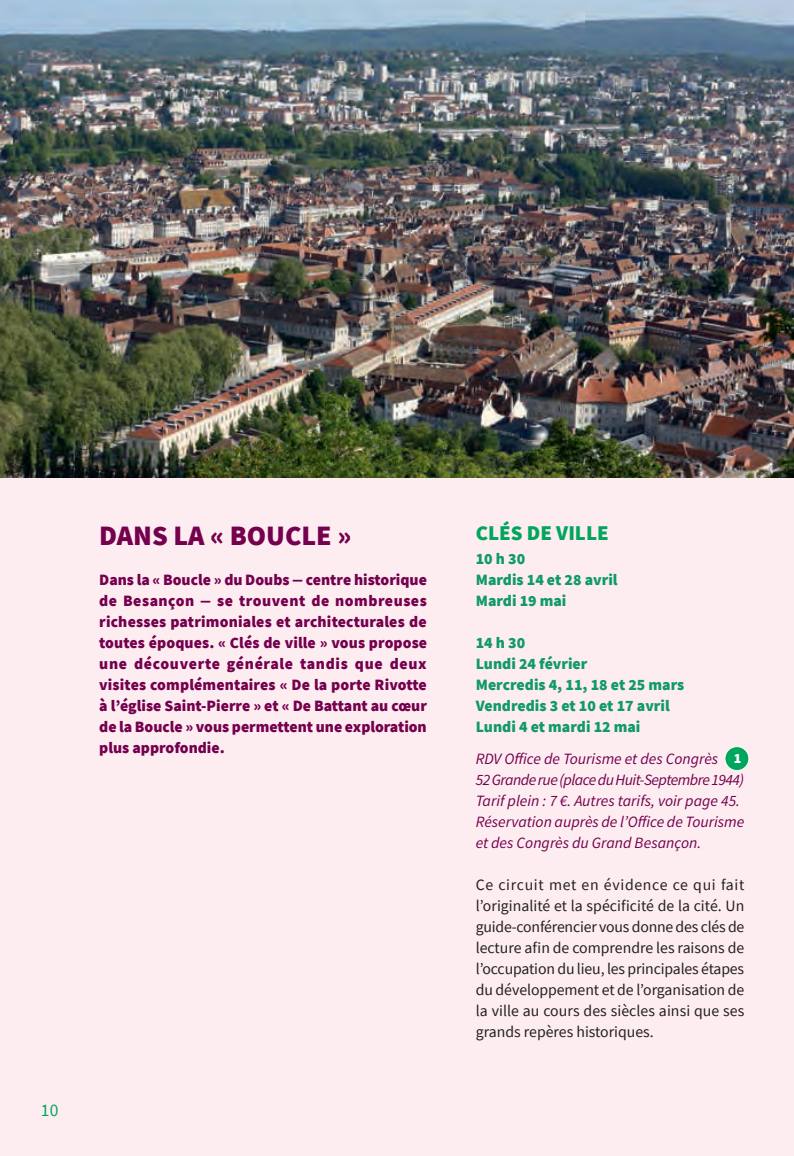
<style>
.page{position:relative;width:794px;height:1156px;background:#fdedf1}
.page>*{position:absolute;margin:0;border:0;box-sizing:border-box;transform-origin:0 0}
.t1{font:900 28px "Source Sans Pro";color:#74004e}
.t2{font:900 21px "Source Sans Pro";color:#00a65d}
.t3{font:17.5px "Source Sans Pro";color:#00a65d}
.t4{font:900 15.75px/21px "Source Sans Pro";color:#74004e;text-align:justify}
.t5{font:15.75px/21px "Source Sans Pro";color:#231f20;text-align:justify}
.t6{font:italic 15.75px/21px "Source Sans Pro";color:#74004e}
.t7{font:900 15.75px/21px "Source Sans Pro";color:#119a68}
.t8{font:900 14px "Source Sans Pro";color:#fff}
</style>
<div class="page">
<img style="left:0;top:0;width:794px;height:477px">
<div style="left:725px;top:747px;width:24px;height:23px;background:#00a65d;border-radius:50%"></div>
<div style="left:724px;top:746px;width:25px;height:25px;border:1px solid #fff;border-radius:50%"></div>
<hr style="left:793px;top:0;width:1px;height:339px;background:#c2c3c6">
<h1 class="t1" style="left:99px;top:516px;width:254px">DANS LA « BOUCLE »</h1>
<p class="t4" style="left:99px;top:569px;width:329px">Dans la « Boucle » du Doubs — centre historique de Besançon — se trouvent de nombreuses richesses patrimoniales et architecturales de toutes époques. « Clés de ville » vous propose une découverte générale tandis que deux visites complémentaires « De la porte Rivotte à l’église Saint-Pierre » et « De Battant au cœur de la Boucle » vous permettent une exploration plus approfondie.</p>
<p class="t3" style="left:41px;top:1099px;width:19px">10</p>
<h2 class="t2" style="left:476px;top:518px;width:135px">CLÉS DE VILLE</h2>
<p class="t7" style="left:476px;top:548px;width:143px">10 h 30<br>Mardis 14 et 28 avril<br>Mardi 19 mai</p>
<p class="t7" style="left:476px;top:632px;width:210px">14 h 30<br>Lundi 24 février<br>Mercredis 4, 11, 18 et 25 mars<br>Vendredis 3 et 10 et 17 avril<br>Lundi 4 et mardi 12 mai</p>
<p class="t6" style="left:476px;top:748px;width:270px">RDV Office de Tourisme et des Congrès<br>52 Grande rue (place du Huit-Septembre 1944)<br>Tarif plein : 7 €. Autres tarifs, voir page 45.<br>Réservation auprès de l’Office de Tourisme et des Congrès du Grand Besançon.</p>
<p class="t5" style="left:476px;top:874px;width:270px">Ce circuit met en évidence ce qui fait l’originalité et la spécificité de la cité. Un guide-conférencier vous donne des clés de lecture afin de comprendre les raisons de l’occupation du lieu, les principales étapes du développement et de l’organisation de la ville au cours des siècles ainsi que ses grands repères historiques.</p>
<p class="t8" style="left:733px;top:749px;width:9px">1</p>
</div>
